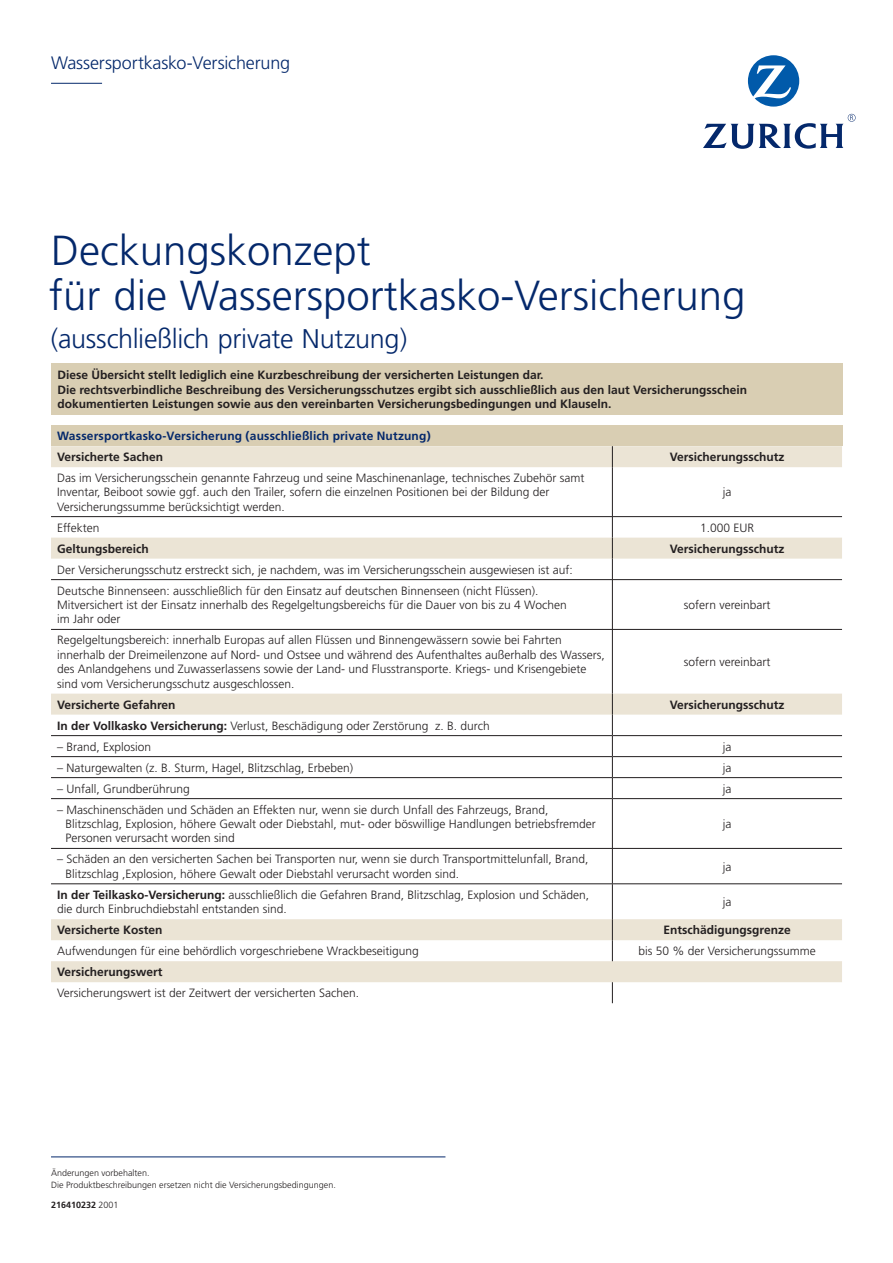
<style>
.page{position:relative;width:893px;height:1263px;background:#fff}
.page>*{position:absolute;margin:0;border:0;box-sizing:border-box;transform-origin:0 0}
.t1{font:300 42px/45px "Frutiger";color:#04286b}
.t2{font:300 27px "Frutiger";letter-spacing:-.015em;color:#04286b}
.t3{font:300 18px "Frutiger";letter-spacing:-.01em;color:#04286b}
.t4{font:300 12px/14.4px "Frutiger";color:#231f20}
.t5{font:700 12px/14.4px "Frutiger";color:#231f20}
.t6{font:700 12px "Frutiger";letter-spacing:.015em;color:#04286b}
.t7{font:300 9px/12px "Frutiger";color:#231f20}
.t8{font:700 9px "Frutiger";color:#231f20}
.s1{font-weight:700}
.s2{font-weight:300}
</style>
<div class="page">
<div style="left:51px;top:364px;width:791px;height:51px;background:#d9ceb3"></div>
<svg style="left:748px;top:55px;width:51px;height:52px"></svg>
<svg style="left:703px;top:114px;width:152px;height:35px"></svg>
<hr style="left:51px;top:83px;width:51px;height:1px;background:#04286b">
<hr style="left:51px;top:1157px;width:394px;height:1px;background:#04286b">
<div style="left:51px;top:425px;width:791px;height:21px;background:#d9ceb3"></div>
<svg style="left:51px;top:446px;width:791px;height:536px"></svg>
<hr style="left:51px;top:735px;width:561px;height:1px;background:#231f20">
<hr style="left:51px;top:756px;width:561px;height:1px;background:#231f20">
<hr style="left:51px;top:777px;width:561px;height:1px;background:#231f20">
<hr style="left:51px;top:798px;width:561px;height:1px;background:#231f20">
<hr style="left:612px;top:467px;width:1px;height:49px;background:#231f20">
<hr style="left:612px;top:735px;width:230px;height:1px;background:#231f20">
<hr style="left:612px;top:756px;width:230px;height:1px;background:#231f20">
<hr style="left:612px;top:777px;width:230px;height:1px;background:#231f20">
<svg style="left:612px;top:694px;width:1px;height:104px"></svg>
<hr style="left:612px;top:798px;width:230px;height:1px;background:#231f20">
<hr style="left:612px;top:799px;width:1px;height:49px;background:#231f20">
<svg style="left:612px;top:446px;width:1px;height:21px"></svg>
<hr style="left:51px;top:516px;width:791px;height:1px;background:#231f20">
<svg style="left:612px;top:982px;width:1px;height:21px"></svg>
<hr style="left:612px;top:884px;width:1px;height:35px;background:#231f20">
<svg style="left:612px;top:919px;width:1px;height:42px"></svg>
<hr style="left:51px;top:848px;width:791px;height:1px;background:#231f20">
<hr style="left:612px;top:849px;width:1px;height:34px;background:#231f20">
<hr style="left:51px;top:883px;width:791px;height:1px;background:#231f20">
<svg style="left:612px;top:517px;width:1px;height:62px"></svg>
<hr style="left:51px;top:579px;width:791px;height:1px;background:#231f20">
<hr style="left:612px;top:580px;width:1px;height:49px;background:#231f20">
<hr style="left:51px;top:629px;width:791px;height:1px;background:#231f20">
<hr style="left:612px;top:630px;width:1px;height:64px;background:#231f20">
<h3 class="t3" style="left:51px;top:55px;width:241px">Wassersportkasko-Versicherung</h3>
<h1 class="t1" style="left:49px;top:232px;width:698px">Deckungskonzept<br>für die Wassersportkasko-Versicherung</h1>
<h2 class="t2" style="left:51px;top:327px;width:358px">(ausschließlich private Nutzung)</h2>
<p class="t5" style="left:57px;top:369px;width:691px">Diese Übersicht stellt lediglich eine Kurzbeschreibung der versicherten Leistungen dar.<br>Die rechtsverbindliche Beschreibung des Versicherungsschutzes ergibt sich ausschließlich aus den laut Versicherungsschein dokumentierten Leistungen sowie aus den vereinbarten Versicherungsbedingungen und Klauseln.</p>
<p class="t6" style="left:57px;top:431px;width:375px">Wassersportkasko-Versicherung (ausschließlich private Nutzung)</p>
<p class="t5" style="left:57px;top:451px;width:108px">Versicherte Sachen</p>
<p class="t5" style="left:670px;top:451px;width:116px">Versicherungsschutz</p>
<p class="t4" style="left:57px;top:471px;width:529px">Das im Versicherungsschein genannte Fahrzeug und seine Maschinenanlage, technisches Zubehör samt<br>Inventar, Beiboot sowie ggf. auch den Trailer, sofern die einzelnen Positionen bei der Bildung der<br>Versicherungssumme berücksichtigt werden.</p>
<p class="t4" style="left:723px;top:486px;width:10px">ja</p>
<p class="t4" style="left:57px;top:521px;width:44px">Effekten</p>
<p class="t4" style="left:700px;top:521px;width:56px">1.000 EUR</p>
<p class="t5" style="left:57px;top:542px;width:93px">Geltungsbereich</p>
<p class="t5" style="left:670px;top:542px;width:116px">Versicherungsschutz</p>
<p class="t4" style="left:57px;top:560px;width:517px;line-height:21px">Der Versicherungsschutz erstreckt sich, je nachdem, was im Versicherungsschein ausgewiesen ist auf:<br>Deutsche Binnenseen: ausschließlich für den Einsatz auf deutschen Binnenseen (nicht Flüssen).</p>
<p class="t4" style="left:57px;top:599px;width:511px">Mitversichert ist der Einsatz innerhalb des Regelgeltungsbereichs für die Dauer von bis zu 4 Wochen im Jahr oder</p>
<p class="t4" style="left:684px;top:599px;width:88px">sofern vereinbart</p>
<p class="t4" style="left:57px;top:634px;width:549px">Regelgeltungsbereich: innerhalb Europas auf allen Flüssen und Binnengewässern sowie bei Fahrten innerhalb der Dreimeilenzone auf Nord- und Ostsee und während des Aufenthaltes außerhalb des Wassers, des Anlandgehens und Zuwasserlassens sowie der Land- und Flusstransporte. Kriegs- und Krisengebiete sind vom Versicherungsschutz ausgeschlossen.</p>
<p class="t4" style="left:684px;top:656px;width:88px">sofern vereinbart</p>
<p class="t5" style="left:57px;top:698px;width:120px">Versicherte Gefahren</p>
<p class="t5" style="left:670px;top:698px;width:116px">Versicherungsschutz</p>
<p class="t4" style="left:57px;top:719px;width:434px"><span class="s1">In der Vollkasko Versicherung:</span> Verlust, Beschädigung oder Zerstörung z. B. durch</p>
<p class="t4" style="left:57px;top:740px;width:96px">– Brand, Explosion</p>
<p class="t4" style="left:723px;top:740px;width:10px">ja</p>
<p class="t4" style="left:57px;top:761px;width:298px">– Naturgewalten (z. B. Sturm, Hagel, Blitzschlag, Erbeben)</p>
<p class="t4" style="left:723px;top:761px;width:10px">ja</p>
<p class="t4" style="left:57px;top:782px;width:134px">– Unfall, Grundberührung</p>
<p class="t4" style="left:723px;top:782px;width:10px">ja</p>
<p class="t4" style="left:66px;top:803px;width:532px;text-indent:-9px">– Maschinenschäden und Schäden an Effekten nur, wenn sie durch Unfall des Fahrzeugs, Brand,<br>Blitzschlag, Explosion, höhere Gewalt oder Diebstahl, mut- oder böswillige Handlungen betriebsfremder<br>Personen verursacht worden sind</p>
<p class="t4" style="left:723px;top:818px;width:10px">ja</p>
<p class="t4" style="left:66px;top:853px;width:524px;text-indent:-9px">– Schäden an den versicherten Sachen bei Transporten nur, wenn sie durch Transportmittelunfall, Brand,<br>Blitzschlag ,Explosion, höhere Gewalt oder Diebstahl verursacht worden sind.</p>
<p class="t4" style="left:723px;top:860px;width:10px">ja</p>
<p class="t4" style="left:57px;top:888px;width:533px"><span class="s1">In der Teilkasko-Versicherung:</span> ausschließlich die Gefahren Brand, Blitzschlag, Explosion und Schäden, die durch Einbruchdiebstahl entstanden sind.</p>
<p class="t4" style="left:723px;top:896px;width:10px">ja</p>
<p class="t5" style="left:57px;top:924px;width:107px">Versicherte Kosten</p>
<p class="t5" style="left:664px;top:924px;width:129px">Entschädigungsgrenze</p>
<p class="t4" style="left:57px;top:945px;width:363px">Aufwendungen für eine behördlich vorgeschriebene Wrackbeseitigung</p>
<p class="t4" style="left:638px;top:945px;width:179px">bis 50 % der Versicherungssumme</p>
<p class="t5" style="left:57px;top:966px;width:107px">Versicherungswert</p>
<p class="t4" style="left:57px;top:987px;width:304px">Versicherungswert ist der Zeitwert der versicherten Sachen.</p>
<p class="t7" style="left:51px;top:1168px;width:286px">Änderungen vorbehalten.<br>Die Produktbeschreibungen ersetzen nicht die Versicherungsbedingungen.</p>
<p class="t8" style="left:51px;top:1201px;width:69px">216410232 <span class="s2">2001</span></p>
</div>
